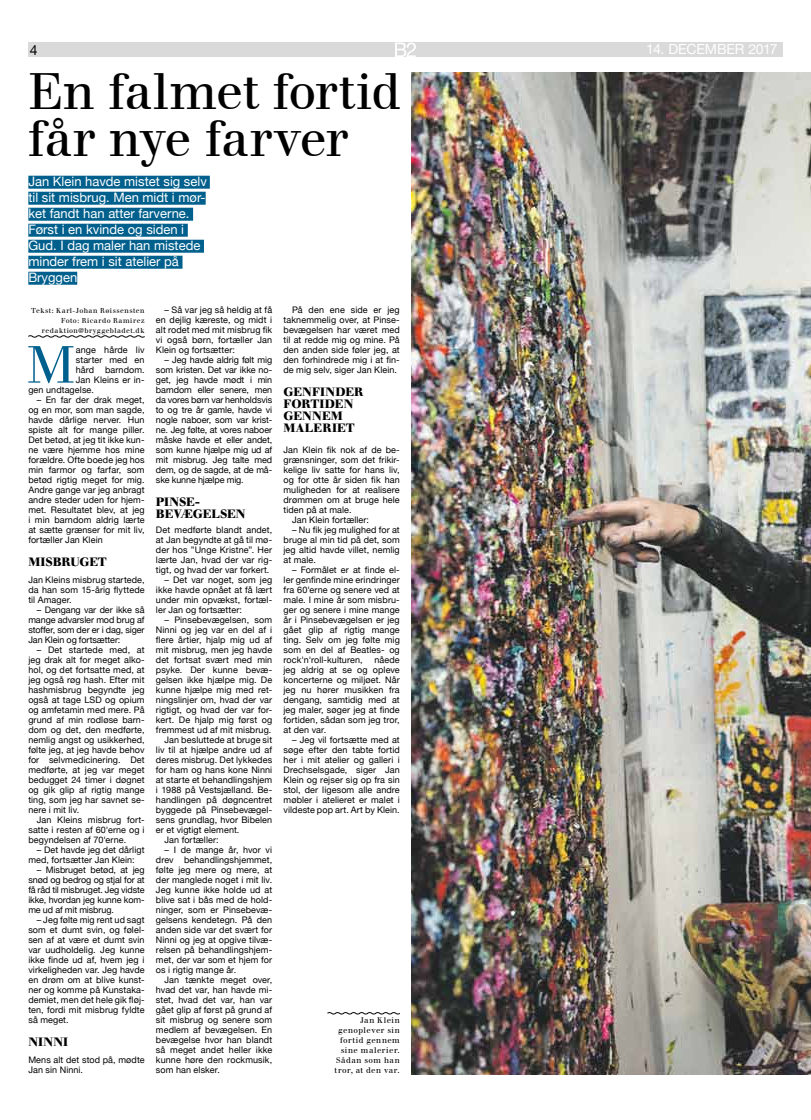
<style>
.page{position:relative;width:811px;height:1120px;background:#fff}
.page>*{position:absolute;margin:0;border:0;box-sizing:border-box;transform-origin:0 0}
.t1{font:50.5px "Walbaum S Si";color:#00608d}
.t2{font:49.9px/46.2px "Walbaum S Si";letter-spacing:-.02em;color:#000}
.t3{font:14px "Helvetica Neue";letter-spacing:-.02em;color:#fff}
.t4{font:14px "Helvetica Neue";color:#000}
.t5{font:13px/16px "Helvetica Neue";color:#fff}
.t6{font:700 12px/12px "Walbaum";letter-spacing:.015em;color:#000}
.t7{font:700 12px "Walbaum";letter-spacing:-.005em;color:#000}
.t8{font:9px/10px "Helvetica Neue";letter-spacing:.01em;color:#000;text-align:justify}
.t9{font:8px/10px "Walbaum S Si";letter-spacing:.05em;color:#000;text-align:right}
.t10{font:7px/10px "Walbaum S Si";letter-spacing:.07em;color:#000;text-align:right}
</style>
<div class="page">
<div style="left:28px;top:43px;width:754px;height:14px;background:#dadada"></div>
<svg style="left:395px;top:43px;width:21px;height:14px"></svg>
<svg style="left:28px;top:335px;width:117px;height:3px"></svg>
<img style="left:411px;top:72px;width:400px;height:1002px">
<div style="left:28px;top:176px;width:182px;height:13px;background:#00608d"></div>
<div style="left:28px;top:192px;width:178px;height:13px;background:#00608d"></div>
<div style="left:28px;top:208px;width:165px;height:13px;background:#00608d"></div>
<div style="left:28px;top:224px;width:160px;height:13px;background:#00608d"></div>
<div style="left:28px;top:240px;width:176px;height:13px;background:#00608d"></div>
<div style="left:28px;top:256px;width:154px;height:13px;background:#00608d"></div>
<div style="left:28px;top:272px;width:49px;height:13px;background:#00608d"></div>
<svg style="left:327px;top:1012px;width:73px;height:3px"></svg>
<h3 class="t4" style="left:30px;top:38px;width:9px">4</h3>
<h3 class="t3" style="left:646px;top:37px;width:133px">14. DECember 2017</h3>
<h2 class="t2" style="left:28px;top:69px;width:374px">En falmet fortid får nye farver</h2>
<h3 class="t5" style="left:28px;top:173px;width:180px">Jan Klein havde mistet sig selv til sit misbrug. Men midt i mør&shy;ket fandt han atter farverne.<br>Først i en kvinde og siden i<br>Gud. I dag maler han mistede minder frem i sit atelier på<br>Bryggen</h3>
<p class="t10" style="left:31px;top:305px;width:115px">Tekst: Karl-Johan Røissensten<br>Foto: Ricardo Ramirez redaktion@bryggebladet.dk</p>
<h1 class="t1" style="left:27px;top:334px;width:49px">M</h1>
<p class="t8" style="left:76px;top:344px;width:70px">ange hårde liv</p>
<p class="t8" style="left:76px;top:354px;width:70px">starter med en</p>
<p class="t8" style="left:76px;top:364px;width:70px">hård barndom.</p>
<p class="t8" style="left:76px;top:374px;width:70px">Jan Kleins er in-</p>
<p class="t8" style="left:28px;top:384px;width:67px">gen undtagelse.</p>
<p class="t8" style="left:28px;top:394px;width:118px;text-indent:9px">– En far der drak meget, og en mor, som man sagde, havde dårlige nerver. Hun spiste alt for mange piller.<br>Det betød, at jeg tit ikke kun&shy;ne være hjemme hos mine forældre. Ofte boede jeg hos min farmor og farfar, som betød rigtig meget for mig.<br>Andre gange var jeg anbragt andre steder uden for hjem&shy;met. Resultatet blev, at jeg i min barndom aldrig lærte at sætte grænser for mit liv, fortæller Jan Klein</p>
<h3 class="t7" style="left:28px;top:555px;width:80px">MISBRUGET</h3>
<p class="t8" style="left:28px;top:574px;width:118px">Jan Kleins misbrug startede, da han som 15-årig flyttede til Amager.</p>
<p class="t8" style="left:28px;top:604px;width:118px;text-indent:9px">– Dengang var der ikke så mange advarsler mod brug af stoffer, som der er i dag, siger Jan Klein og fortsætter:</p>
<p class="t8" style="left:28px;top:644px;width:118px;text-indent:9px">– Det startede med, at jeg drak alt for meget alko&shy;hol, og det fortsatte med, at jeg også røg hash. Efter mit hashmisbrug begyndte jeg også at tage LSD og opium og amfetamin med mere. På grund af min rodløse barn&shy;dom og det, den medførte, nemlig angst og usikkerhed, følte jeg, at jeg havde behov for selvmedicinering. Det medførte, at jeg var meget bedugget 24 timer i døgnet og gik glip af rigtig mange ting, som jeg har savnet se&shy;nere i mit liv.</p>
<p class="t8" style="left:28px;top:814px;width:118px;text-indent:8px">Jan Kleins misbrug fort&shy;satte i resten af 60'erne og i begyndelsen af 70'erne.</p>
<p class="t8" style="left:28px;top:844px;width:118px;text-indent:9px">– Det havde jeg det dårligt med, fortsætter Jan Klein:</p>
<p class="t8" style="left:28px;top:864px;width:118px;text-indent:8px">– Misbruget betød, at jeg snød og bedrog og stjal for at få råd til misbruget. Jeg vidste ikke, hvordan jeg kunne kom&shy;me ud af mit misbrug.</p>
<p class="t8" style="left:28px;top:914px;width:118px;text-indent:9px">– Jeg følte mig rent ud sagt som et dumt svin, og følel&shy;sen af at være et dumt svin var uudholdelig. Jeg kunne ikke finde ud af, hvem jeg i virkeligheden var. Jeg havde en drøm om at blive kunst&shy;ner og komme på Kunstaka&shy;demiet, men det hele gik fløj&shy;ten, fordi mit misbrug fyldte så meget.</p>
<h3 class="t6" style="left:28px;top:1036px;width:41px">NINNI</h3>
<p class="t8" style="left:28px;top:1054px;width:118px">M ens alt det stod på, mødte<br>Jan sin Ninni.</p>
<p class="t8" style="left:156px;top:304px;width:118px;text-indent:9px">– Så var jeg så heldig at få en dejlig kæreste, og midt i alt rodet med mit misbrug fik vi også børn, fortæller Jan Klein og fortsætter:</p>
<p class="t8" style="left:156px;top:354px;width:118px;text-indent:9px">– Jeg havde aldrig følt mig som kristen. Det var ikke no&shy;get, jeg havde mødt i min barndom eller senere, men da vores børn var henholdsvis to og tre år gamle, havde vi nogle naboer, som var krist&shy;ne. Jeg følte, at vores naboer måske havde et eller andet, som kunne hjælpe mig ud af mit misbrug. Jeg talte med dem, og de sagde, at de må&shy;ske kunne hjælpe mig.</p>
<h3 class="t6" style="left:156px;top:496px;width:91px">PINSE-<br>BEVÆGELSEN</h3>
<p class="t8" style="left:156px;top:524px;width:118px">Det medførte blandt andet, at Jan begyndte at gå til mø&shy;der hos ”Unge Kristne”. Her lærte Jan, hvad der var rig&shy;tigt, og hvad der var forkert.</p>
<p class="t8" style="left:156px;top:574px;width:118px;text-indent:9px">– Det var noget, som jeg ikke havde opnået at få lært under min opvækst, fortæl&shy;ler Jan og fortsætter:</p>
<p class="t8" style="left:164px;top:614px;width:109px">– Pinsebevægelsen, som</p>
<p class="t8" style="left:156px;top:624px;width:118px">Ninni og jeg var en del af i</p>
<p class="t8" style="left:156px;top:634px;width:118px">flere årtier, hjalp mig ud af</p>
<p class="t8" style="left:156px;top:644px;width:118px">mit misbrug, men jeg havde</p>
<p class="t8" style="left:156px;top:654px;width:118px">det fortsat svært med min</p>
<p class="t8" style="left:156px;top:664px;width:118px">psyke. Der kunne bevæ-</p>
<p class="t8" style="left:156px;top:674px;width:118px">gelsen ikke hjælpe mig. De</p>
<p class="t8" style="left:156px;top:684px;width:118px">kunne hjælpe mig med ret-</p>
<p class="t8" style="left:156px;top:694px;width:118px">ningslinjer om, hvad der var</p>
<p class="t8" style="left:156px;top:704px;width:118px">rigtigt, og hvad der var for-</p>
<p class="t8" style="left:156px;top:714px;width:118px">kert. De hjalp mig først og</p>
<p class="t8" style="left:156px;top:724px;width:117px">fremmest ud af mit misbrug.</p>
<p class="t8" style="left:164px;top:734px;width:109px">Jan besluttede at bruge sit</p>
<p class="t8" style="left:156px;top:744px;width:118px">liv til at hjælpe andre ud af</p>
<p class="t8" style="left:156px;top:754px;width:118px">deres misbrug. Det lykkedes</p>
<p class="t8" style="left:156px;top:764px;width:118px">for ham og hans kone Ninni</p>
<p class="t8" style="left:156px;top:774px;width:118px">at starte et behandlingshjem</p>
<p class="t8" style="left:156px;top:784px;width:118px">i 1988 på Vestsjælland. Be-</p>
<p class="t8" style="left:156px;top:794px;width:118px">handlingen på døgncentret</p>
<p class="t8" style="left:156px;top:804px;width:118px">byggede på Pinsebevægel-</p>
<p class="t8" style="left:156px;top:814px;width:118px">sens grundlag, hvor Bibelen</p>
<p class="t8" style="left:156px;top:824px;width:85px">er et vigtigt element.</p>
<p class="t8" style="left:164px;top:834px;width:56px">Jan fortæller:</p>
<p class="t8" style="left:156px;top:844px;width:118px;text-indent:9px">– I de mange år, hvor vi drev behandlingshjemmet, følte jeg mere og mere, at der manglede noget i mit liv.<br>Jeg kunne ikke holde ud at blive sat i bås med de hold&shy;ninger, som er Pinsebevæ&shy;gelsens kendetegn. På den anden side var det svært for Ninni og jeg at opgive tilvæ&shy;relsen på behandlingshjem&shy;met, der var som et hjem for os i rigtig mange år.</p>
<p class="t8" style="left:156px;top:974px;width:118px;text-indent:9px">Jan tænkte meget over, hvad det var, han havde mi&shy;stet, hvad det var, han var gået glip af først på grund af sit misbrug og senere som medlem af bevægelsen. En bevægelse hvor han blandt så meget andet heller ikke kunne høre den rockmusik, som han elsker.</p>
<p class="t8" style="left:283px;top:304px;width:118px;text-indent:9px">På den ene side er jeg taknemmelig over, at Pinse&shy;bevægelsen har været med til at redde mig og mine. På den anden side føler jeg, at den forhindrede mig i at fin&shy;de mig selv, siger Jan Klein.</p>
<h3 class="t6" style="left:283px;top:386px;width:81px">GENFINDER<br>FORTIDEN<br>GENNEM<br>MALERIET</h3>
<p class="t8" style="left:283px;top:444px;width:118px">Jan Klein fik nok af de be-</p>
<p class="t8" style="left:283px;top:454px;width:118px">grænsninger, som det frikir-</p>
<p class="t8" style="left:283px;top:464px;width:118px">kelige liv satte for hans liv,</p>
<p class="t8" style="left:283px;top:474px;width:118px">og for otte år siden fik han</p>
<p class="t8" style="left:283px;top:484px;width:118px">muligheden for at realisere</p>
<p class="t8" style="left:283px;top:494px;width:118px">drømmen om at bruge hele</p>
<p class="t8" style="left:283px;top:504px;width:70px">tiden på at male.</p>
<p class="t8" style="left:292px;top:514px;width:78px">Jan Klein fortæller:</p>
<p class="t8" style="left:283px;top:524px;width:118px;text-indent:9px">– Nu fik jeg mulighed for at bruge al min tid på det, som jeg altid havde villet, nemlig at male.</p>
<p class="t8" style="left:283px;top:564px;width:118px;text-indent:8px">– Formålet er at finde el&shy;ler genfinde mine erindringer fra 60'erne og senere ved at male. I mine år som misbru&shy;ger og senere i mine mange år i Pinsebevægelsen er jeg gået glip af rigtig mange ting. Selv om jeg følte mig som en del af Beatles- og rock'n'roll-kulturen,</p>
<p class="t8" style="left:283px;top:654px;width:118px;text-indent:91px">nåede jeg aldrig at se og opleve koncerterne og miljøet. Når jeg nu hører musikken fra dengang, samtidig med at jeg maler, søger jeg at finde fortiden, sådan som jeg tror, at den var.</p>
<p class="t8" style="left:283px;top:734px;width:118px;text-indent:9px">– Jeg vil fortsætte med at søge efter den tabte fortid her i mit atelier og galleri i Drechselsgade, siger Jan Klein og rejser sig op fra sin stol, der ligesom alle andre møbler i atelieret er malet i vildeste pop art. Art by Klein.</p>
<p class="t9" style="left:334px;top:1015px;width:67px">Jan Klein genoplever sin fortid gennem sine malerier.<br>Sådan som han tror, at den var.</p>
</div>
